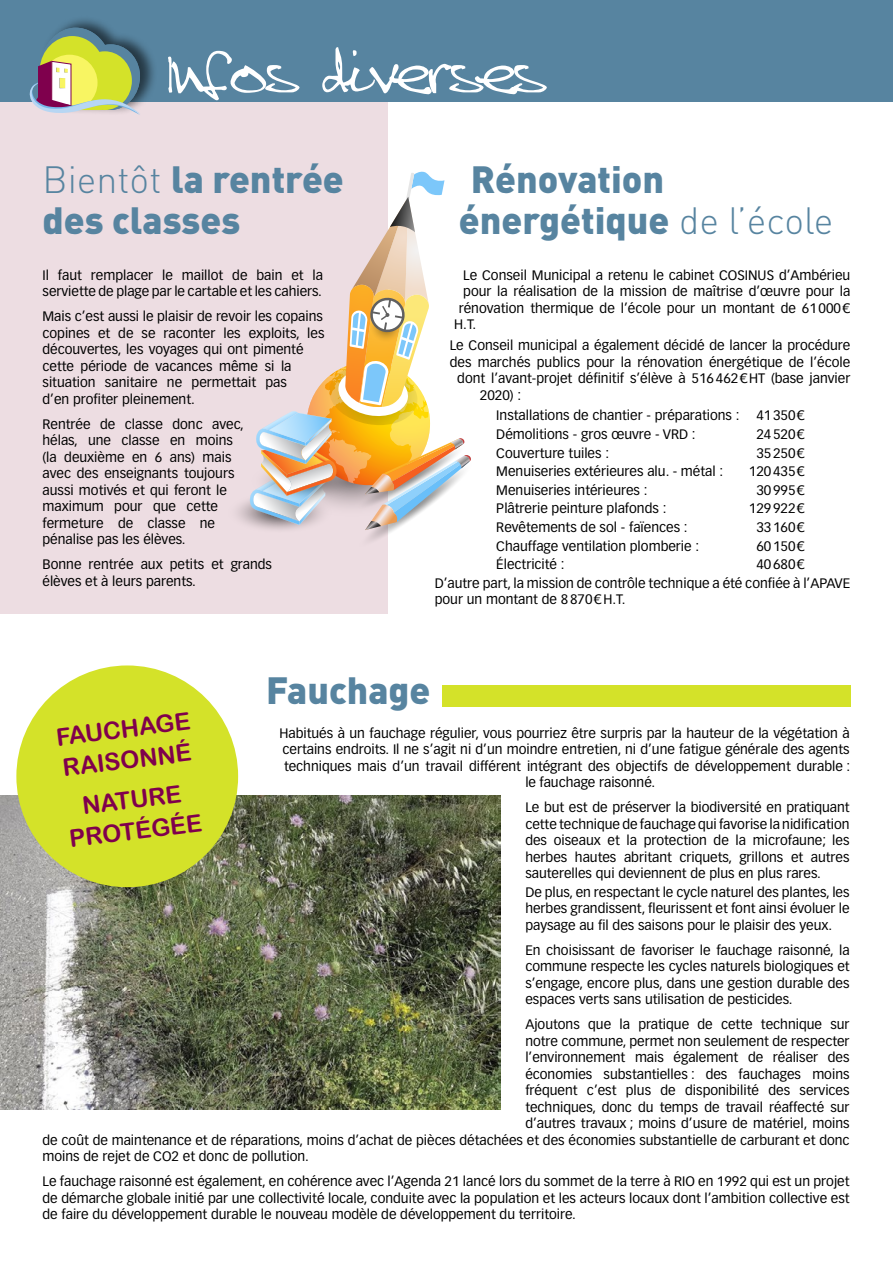
<style>
.page{position:relative;width:893px;height:1263px;background:#fff}
.page>*{position:absolute;margin:0;border:0;box-sizing:border-box;transform-origin:0 0}
.t1{font:900 37.5px/40.5px "DIN";color:#5784a0}
.t2{font:24px/31.2px "Arial Rounded MT Bold";color:#7f004d}
.t3{font:13.5px/16.5px "Vectora LT Std";color:#000}
.s1{font-weight:300}
</style>
<div class="page">
<div style="left:0;top:94px;width:388px;height:520px;background:#eddde2"></div>
<div style="left:0;top:0;width:893px;height:102px;background:#5784a0"></div>
<svg style="left:238px;top:171px;width:233px;height:369px"></svg>
<svg style="left:168px;top:47px;width:379px;height:53px"></svg>
<div style="left:40px;top:15px;width:118px;height:101px;background:#000;opacity:.57"></div>
<svg style="left:30px;top:28px;width:111px;height:87px"></svg>
<img style="left:0;top:796px;width:501px;height:313px">
<div style="left:16px;top:665px;width:222px;height:222px;background:#d4e229;border-radius:50%"></div>
<div style="left:442px;top:685px;width:408px;height:21px;background:#d4e229"></div>
<h1 class="t1" style="left:43px;top:157px;width:303px"><span class="s1">Bientôt</span> la rentrée des classes</h1>
<p class="t3" style="left:43px;top:267px;width:282px">Il faut remplacer le maillot de bain et la serviette de plage par le cartable et les cahiers.</p>
<p class="t3" style="left:43px;top:308px;width:284px">Mais c’est aussi le plaisir de revoir les copains copines et de se raconter les exploits, les découvertes, les voyages qui ont pimenté cette période de vacances même si la situation sanitaire ne permettait pas<br>d’en profiter pleinement.</p>
<p class="t3" style="left:43px;top:416px;width:203px">Rentrée de classe donc avec, hélas, une classe en moins (la deuxième en 6 ans) mais avec des enseignants toujours aussi motivés et qui feront le maximum pour que cette fermeture de classe ne pénalise pas les élèves.</p>
<p class="t3" style="left:43px;top:556px;width:231px">Bonne rentrée aux petits et grands élèves et à leurs parents.</p>
<h1 class="t1" style="left:459px;top:157px;width:376px;text-indent:12px">Rénovation énergétique <span class="s1">de l’école</span></h1>
<p class="t3" style="left:463px;top:267px;width:389px">Le Conseil Municipal a retenu le cabinet COSINUS d’Ambérieu</p>
<p class="t3" style="left:463px;top:283px;width:389px">pour la réalisation de la mission de maîtrise d’œuvre pour la</p>
<p class="t3" style="left:459px;top:300px;width:393px">rénovation thermique de l’école pour un montant de 61000€</p>
<p class="t3" style="left:454px;top:316px;width:24px">H.T.</p>
<p class="t3" style="left:450px;top:337px;width:402px">Le Conseil municipal a également décidé de lancer la procédure</p>
<p class="t3" style="left:450px;top:354px;width:402px">des marchés publics pour la rénovation énergétique de l’école</p>
<p class="t3" style="left:457px;top:370px;width:394px">dont l’avant-projet définitif s’élève à 516462€HT (base janvier</p>
<p class="t3" style="left:480px;top:387px;width:43px">2020) :</p>
<p class="t3" style="left:496px;top:406px;width:310px;line-height:18.6px">Installations de chantier - préparations : 41350€<br>Démolitions - gros œuvre - VRD :</p>
<p class="t3" style="left:756px;top:426px;width:50px">24520€</p>
<p class="t3" style="left:496px;top:445px;width:114px">Couverture tuiles :</p>
<p class="t3" style="left:756px;top:445px;width:50px">35250€</p>
<p class="t3" style="left:496px;top:463px;width:228px">Menuiseries extérieures alu. - métal :</p>
<p class="t3" style="left:749px;top:463px;width:57px">120435€</p>
<p class="t3" style="left:496px;top:482px;width:153px">Menuiseries intérieures :</p>
<p class="t3" style="left:756px;top:482px;width:50px">30995€</p>
<p class="t3" style="left:496px;top:500px;width:172px">Plâtrerie peinture plafonds :</p>
<p class="t3" style="left:749px;top:500px;width:57px">129922€</p>
<p class="t3" style="left:496px;top:519px;width:193px">Revêtements de sol - faïences :</p>
<p class="t3" style="left:756px;top:519px;width:50px">33160€</p>
<p class="t3" style="left:496px;top:538px;width:204px">Chauffage ventilation plomberie :</p>
<p class="t3" style="left:756px;top:538px;width:50px">60150€</p>
<p class="t3" style="left:496px;top:556px;width:70px">Électricité :</p>
<p class="t3" style="left:435px;top:555px;width:417px;line-height:18.6px;text-indent:322px">40680€<br>D’autre part, la mission de contrôle technique a été confiée à l’APAVE</p>
<p class="t3" style="left:435px;top:591px;width:192px">pour un montant de 8870€H.T.</p>
<h1 class="t1" style="left:266px;top:668px;width:166px">Fauchage</h1>
<p class="t3" style="left:280px;top:725px;width:572px">Habitués à un fauchage régulier, vous pourriez être surpris par la hauteur de la végétation à</p>
<p class="t3" style="left:283px;top:741px;width:568px">certains endroits. Il ne s’agit ni d’un moindre entretien, ni d’une fatigue générale des agents</p>
<p class="t3" style="left:284px;top:758px;width:568px">techniques mais d’un travail différent intégrant des objectifs de développement durable :</p>
<p class="t3" style="left:525px;top:774px;width:131px">le fauchage raisonné.</p>
<p class="t3" style="left:525px;top:799px;width:326px;text-align:justify">Le but est de préserver la biodiversité en pratiquant cette technique de fauchage qui favorise la nidification des oiseaux et la protection de la microfaune; les herbes hautes abritant criquets, grillons et autres sauterelles qui deviennent de plus en plus rares.</p>
<p class="t3" style="left:525px;top:884px;width:326px;text-align:justify">De plus, en respectant le cycle naturel des plantes, les herbes grandissent, fleurissent et font ainsi évoluer le paysage au fil des saisons pour le plaisir des yeux.</p>
<p class="t3" style="left:525px;top:942px;width:326px;text-align:justify">En choisissant de favoriser le fauchage raisonné, la commune respecte les cycles naturels biologiques et s’engage, encore plus, dans une gestion durable des espaces verts sans utilisation de pesticides.</p>
<p class="t3" style="left:525px;top:1016px;width:326px">Ajoutons que la pratique de cette technique sur</p>
<p class="t3" style="left:525px;top:1033px;width:326px">notre commune, permet non seulement de respecter</p>
<p class="t3" style="left:525px;top:1049px;width:326px">l’environnement mais également de réaliser des</p>
<p class="t3" style="left:525px;top:1066px;width:326px">économies substantielles : des fauchages moins</p>
<p class="t3" style="left:525px;top:1082px;width:326px">fréquent c’est plus de disponibilité des services</p>
<p class="t3" style="left:525px;top:1099px;width:326px">techniques, donc du temps de travail réaffecté sur</p>
<p class="t3" style="left:525px;top:1115px;width:326px">d’autres travaux ; moins d’usure de matériel, moins</p>
<p class="t3" style="left:43px;top:1132px;width:809px">de coût de maintenance et de réparations, moins d’achat de pièces détachées et des économies substantielle de carburant et donc</p>
<p class="t3" style="left:43px;top:1148px;width:268px">moins de rejet de CO2 et donc de pollution.</p>
<p class="t3" style="left:43px;top:1173px;width:809px;text-align:justify">Le fauchage raisonné est également, en cohérence avec l’Agenda 21 lancé lors du sommet de la terre à RIO en 1992 qui est un projet de démarche globale initié par une collectivité locale, conduite avec la population et les acteurs locaux dont l’ambition collective est de faire du développement durable le nouveau modèle de développement du territoire.</p>
<h2 class="t2" style="left:54px;top:721px;width:136px;rotate:-7deg">FAUCHAGE<br>RAISONNÉ</h2>
<h2 class="t2" style="left:64px;top:792px;width:135px;text-align:center;rotate:-7deg">NATURE<br>PROTÉGÉE</h2>
</div>
